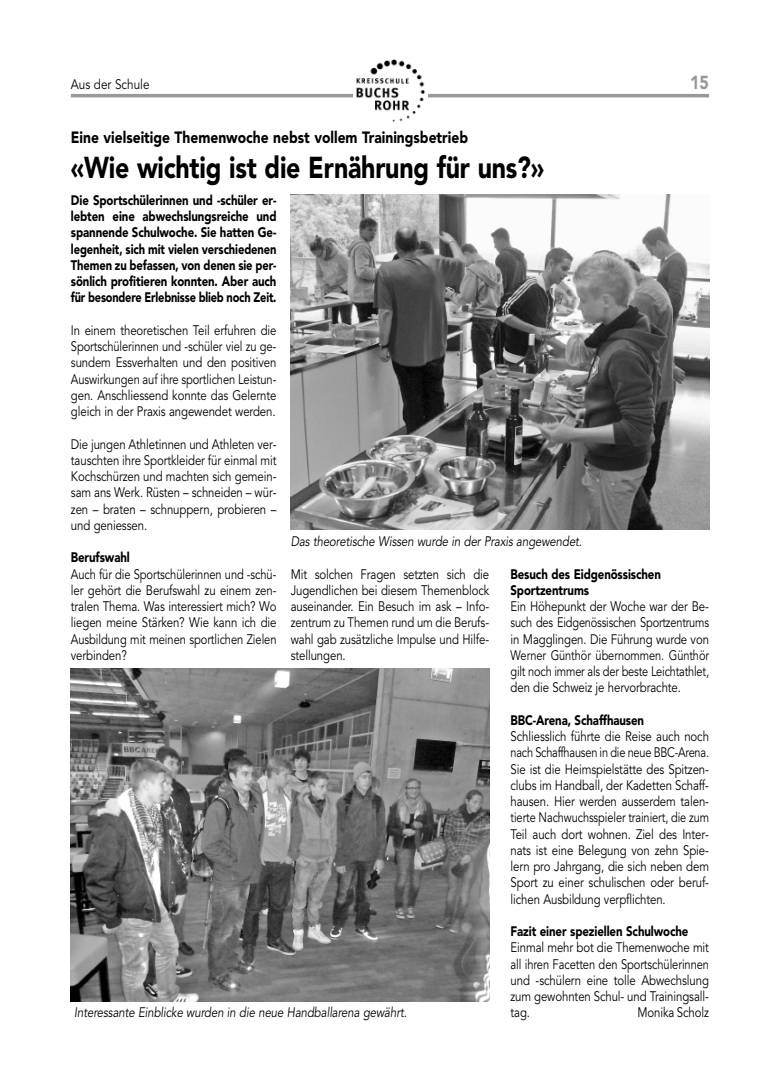
<style>
.page{position:relative;width:780px;height:1088px;background:#fff}
.page>*{position:absolute;margin:0;border:0;box-sizing:border-box;transform-origin:0 0}
.t1{font:900 30px "Avenir LT Std";letter-spacing:-.01em;color:#000;scale:.83 1}
.t2{font:900 18.75px "Avenir LT Std";color:#999;scale:.85 1}
.t3{font:900 16.25px "Avenir LT Std";color:#000;scale:.85 1}
.t4{font:13.75px/16.2px "Avenir LT Std";letter-spacing:-.01em;color:#000;text-align:justify;scale:.83 1}
.t5{font:900 13.75px/16.2px "Avenir LT Std";letter-spacing:-.02em;color:#000;text-align:justify;scale:.83 1}
.t6{font:13.75px/16.2px "Avenir LT Std";letter-spacing:-.01em;color:#000;scale:.81 1}
.t7{font:italic 13.75px "Avenir LT Std";letter-spacing:-.01em;color:#000;scale:.83 1}
.t8{font:13.75px "Avenir LT Std";letter-spacing:-.01em;color:#000;scale:.85 1}
.s1{font-weight:900}
</style>
<div class="page">
<hr style="left:71px;top:94px;width:638px;height:3px;background:#999">
<div style="left:353px;top:53px;width:74px;height:70px;background:#fff"></div>
<img style="left:356px;top:60px;width:69px;height:62px">
<img style="left:291px;top:195px;width:418px;height:335px">
<img style="left:71px;top:668px;width:418px;height:333px">
<p class="t8" style="left:71px;top:78px;width:94px">Aus der Schule</p>
<p class="t2" style="left:690px;top:74px;width:24px">15</p>
<p class="t3" style="left:71px;top:131px;width:469px">Eine vielseitige Themenwoche nebst vollem Trainingsbetrieb</p>
<p class="t1" style="left:71px;top:156px;width:571px">«Wie wichtig ist die Ernährung für uns?»</p>
<p class="t5" style="left:71px;top:193px;width:249px">Die Sportschülerinnen und -schüler er&shy;lebten eine abwechslungsreiche und spannende Schulwoche. Sie hatten Ge&shy;legenheit, sich mit vielen verschiedenen Themen zu befassen, von denen sie per&shy;sönlich profitieren konnten. Aber auch für besondere Erlebnisse blieb noch Zeit.</p>
<p class="t4" style="left:71px;top:323px;width:249px">In einem theoretischen Teil erfuhren die Sportschülerinnen und -schüler viel zu ge&shy;sundem Essverhalten und den positiven Auswirkungen auf ihre sportlichen Leistun&shy;gen. Anschliessend konnte das Gelernte gleich in der Praxis angewendet werden.</p>
<p class="t4" style="left:71px;top:437px;width:249px">Die jungen Athletinnen und Athleten ver&shy;tauschten ihre Sportkleider für einmal mit Kochschürzen und machten sich gemein&shy;sam ans Werk. Rüsten – schneiden – wür&shy;zen – braten – schnuppern, probieren – und geniessen.</p>
<p class="t6" style="left:71px;top:550px;width:255px"><span class="s1">Berufswahl<br></span>Auch für die Sportschülerinnen und -schü&shy;ler gehört die Berufswahl zu einem zen&shy;tralen Thema. Was interessiert mich? Wo liegen meine Stärken? Wie kann ich die<br>Ausbildung mit meinen sportlichen Zielen verbinden?</p>
<p class="t7" style="left:291px;top:536px;width:352px">Das theoretische Wissen wurde in der Praxis angewendet.</p>
<p class="t4" style="left:291px;top:567px;width:241px">Mit solchen Fragen setzten sich die Jugendlichen bei diesem Themenblock auseinander. Ein Besuch im ask – Info&shy;zentrum zu Themen rund um die Berufs&shy;wahl gab zusätzliche Impulse und Hilfe&shy;stellungen.</p>
<p class="t4" style="left:510px;top:567px;width:241px;text-align:left"><span class="s1">Besuch des Eidgenössischen Sportzentrums<br></span>Ein Höhepunkt der Woche war der Be&shy;such des Eidgenössischen Sportzentrums in Magglingen. Die Führung wurde von Werner Günthör übernommen. Günthör gilt noch immer als der beste Leichtathlet, den die Schweiz je hervorbrachte.</p>
<p class="t4" style="left:510px;top:713px;width:241px;text-align:left"><span class="s1">BBC-Arena, Schaffhausen<br></span>Schliesslich führte die Reise auch noch nach Schaffhausen in die neue BBC-Arena.<br>Sie ist die Heimspielstätte des Spitzen&shy;clubs im Handball, der Kadetten Schaff&shy;hausen. Hier werden ausserdem talen&shy;tierte Nachwuchsspieler trainiert, die zum Teil auch dort wohnen. Ziel des Inter&shy;nats ist eine Belegung von zehn Spie&shy;lern pro Jahrgang, die sich neben dem Sport zu einer schulischen oder beruf&shy;lichen Ausbildung verpflichten.</p>
<p class="t4" style="left:510px;top:924px;width:241px;text-align:left"><span class="s1">Fazit einer speziellen Schulwoche </span>Einmal mehr bot die Themenwoche mit all ihren Facetten den Sportschülerinnen und -schülern eine tolle Abwechslung zum gewohnten Schul- und Trainingsall-</p>
<p class="t7" style="left:74px;top:1007px;width:402px">Interessante Einblicke wurden in die neue Handballarena gewährt.</p>
<p class="t4" style="left:510px;top:1005px;width:25px">tag.</p>
<p class="t4" style="left:637px;top:1005px;width:88px">Monika Scholz</p>
</div>
